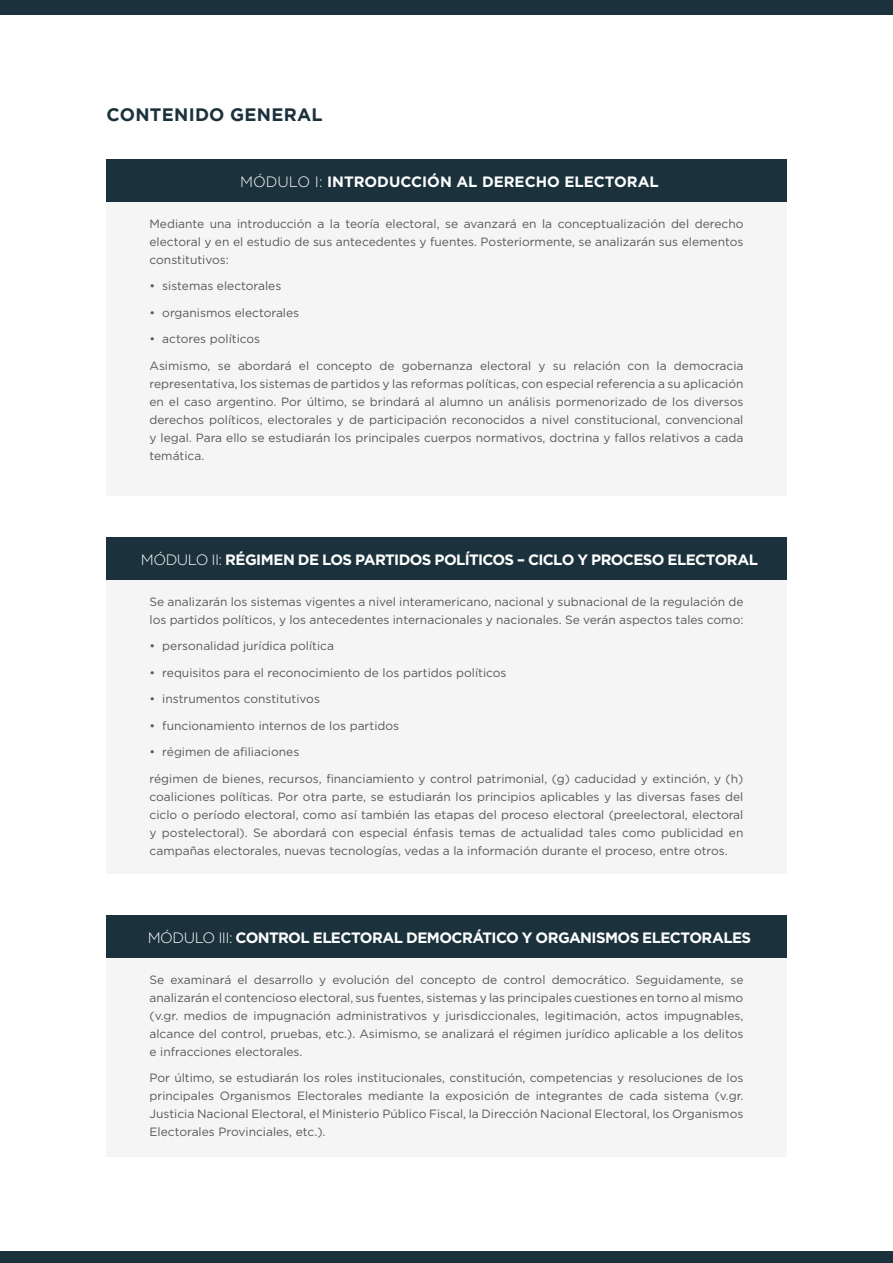
<style>
.page{position:relative;width:893px;height:1263px;background:#fff}
.page>*{position:absolute;margin:0;border:0;box-sizing:border-box;transform-origin:0 0}
.t1{font:700 18px "Gotham";letter-spacing:.015em;color:#1b323d}
.t2{font:700 15px "Gotham";letter-spacing:-.035em;color:#fff}
.t3{font:700 15px "Gotham";color:#fff}
.t4{font:12px/18px "Gotham";color:#57585a;text-align:justify}
.s1{font-weight:300}
</style>
<div class="page">
<div style="left:106px;top:201px;width:681px;height:294px;background:#f5f5f6"></div>
<div style="left:106px;top:579px;width:681px;height:294px;background:#f5f5f6"></div>
<div style="left:106px;top:957px;width:681px;height:200px;background:#f5f5f6"></div>
<div style="left:106px;top:159px;width:681px;height:42px;background:#1b323d"></div>
<div style="left:106px;top:537px;width:681px;height:42px;background:#1b323d"></div>
<div style="left:106px;top:915px;width:681px;height:42px;background:#1b323d"></div>
<div style="left:0;top:0;width:893px;height:14px;background:#1b323d"></div>
<div style="left:0;top:1251px;width:893px;height:12px;background:#1b323d"></div>
<p class="t1" style="left:106px;top:104px;width:218px">CONTENIDO GENERAL</p>
<p class="t3" style="left:240px;top:173px;width:420px"><span class="s1">MÓDULO I:</span> INTRODUCCIÓN AL DERECHO ELECTORAL</p>
<p class="t4" style="left:150px;top:214px;width:595px">Mediante una introducción a la teoría electoral, se avanzará en la conceptualización del derecho electoral y en el estudio de sus antecedentes y fuentes. Posteriormente, se analizarán sus elementos constitutivos:</p>
<p class="t4" style="left:150px;top:277px;width:133px">• sistemas electorales</p>
<p class="t4" style="left:150px;top:303px;width:151px">• organismos electorales</p>
<p class="t4" style="left:150px;top:330px;width:112px">• actores políticos</p>
<p class="t4" style="left:150px;top:356px;width:595px">Asimismo, se abordará el concepto de gobernanza electoral y su relación con la democracia representativa, los sistemas de partidos y las reformas políticas, con especial referencia a su aplicación en el caso argentino. Por último, se brindará al alumno un análisis pormenorizado de los diversos derechos políticos, electorales y de participación reconocidos a nivel constitucional, convencional y legal. Para ello se estudiarán los principales cuerpos normativos, doctrina y fallos relativos a cada temática.</p>
<p class="t2" style="left:141px;top:551px;width:619px"><span class="s1">MÓDULO II:</span> RÉGIMEN DE LOS PARTIDOS POLÍTICOS – CICLO Y PROCESO ELECTORAL</p>
<p class="t4" style="left:150px;top:592px;width:595px">Se analizarán los sistemas vigentes a nivel interamericano, nacional y subnacional de la regulación de los partidos políticos, y los antecedentes internacionales y nacionales. Se verán aspectos tales como:</p>
<p class="t4" style="left:150px;top:637px;width:186px">• personalidad jurídica política</p>
<p class="t4" style="left:150px;top:663px;width:359px">• requisitos para el reconocimiento de los partidos políticos</p>
<p class="t4" style="left:150px;top:690px;width:172px">• instrumentos constitutivos</p>
<p class="t4" style="left:150px;top:716px;width:251px">• funcionamiento internos de los partidos</p>
<p class="t4" style="left:150px;top:743px;width:151px">• régimen de afiliaciones</p>
<p class="t4" style="left:150px;top:769px;width:595px">régimen de bienes, recursos, financiamiento y control patrimonial, (g) caducidad y extinción, y (h) coaliciones políticas. Por otra parte, se estudiarán los principios aplicables y las diversas fases del ciclo o período electoral, como así también las etapas del proceso electoral (preelectoral, electoral y postelectoral). Se abordará con especial énfasis temas de actualidad tales como publicidad en campañas electorales, nuevas tecnologías, vedas a la información durante el proceso, entre otros.</p>
<p class="t2" style="left:148px;top:929px;width:605px"><span class="s1">MÓDULO III:</span> CONTROL ELECTORAL DEMOCRÁTICO Y ORGANISMOS ELECTORALES</p>
<p class="t4" style="left:150px;top:970px;width:595px">Se examinará el desarrollo y evolución del concepto de control democrático. Seguidamente, se analizarán el contencioso electoral, sus fuentes, sistemas y las principales cuestiones en torno al mismo (v.gr. medios de impugnación administrativos y jurisdiccionales, legitimación, actos impugnables, alcance del control, pruebas, etc.). Asimismo, se analizará el régimen jurídico aplicable a los delitos e infracciones electorales.</p>
<p class="t4" style="left:150px;top:1069px;width:595px">Por último, se estudiarán los roles institucionales, constitución, competencias y resoluciones de los principales Organismos Electorales mediante la exposición de integrantes de cada sistema (v.gr.<br>Justicia Nacional Electoral, el Ministerio Público Fiscal, la Dirección Nacional Electoral, los Organismos Electorales Provinciales, etc.).</p>
</div>
